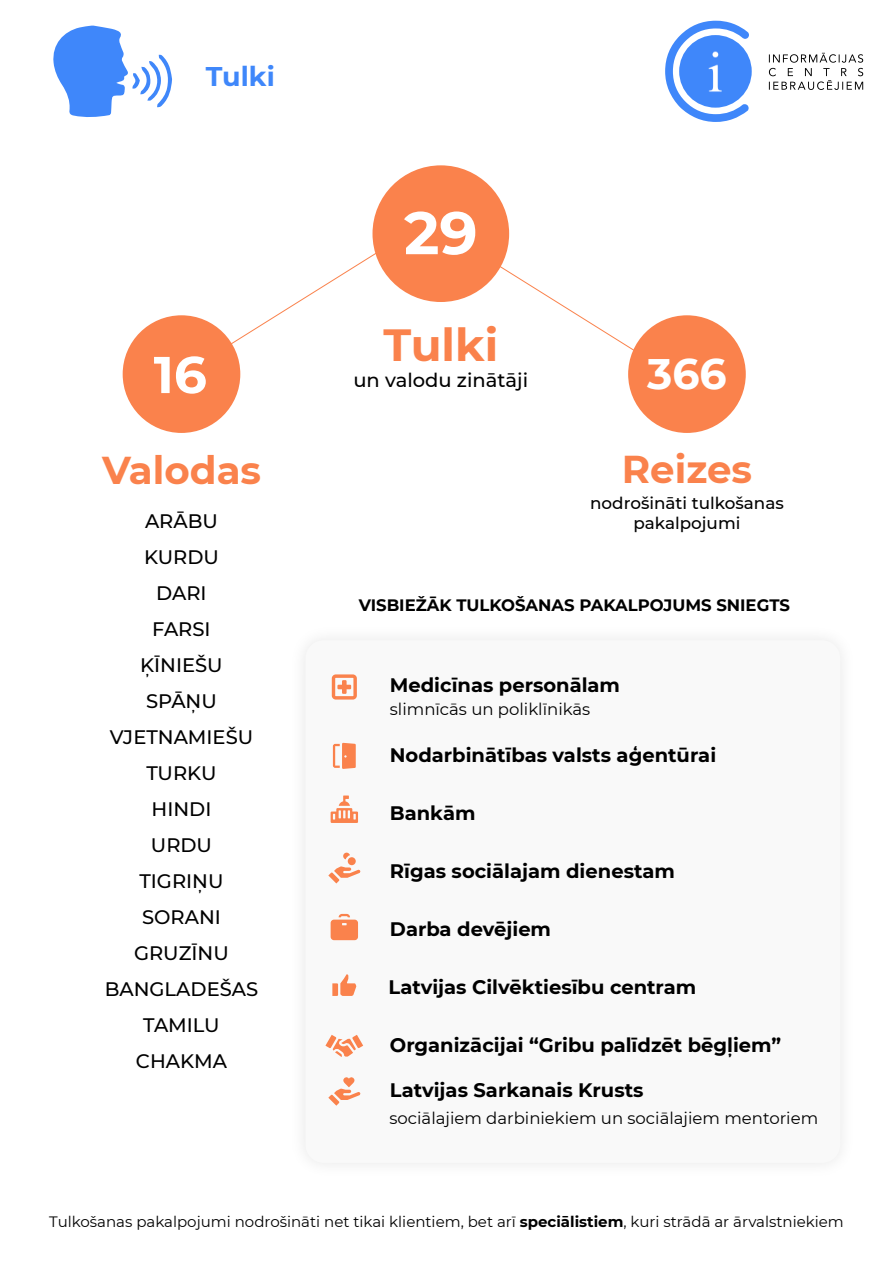
<style>
.page{position:relative;width:893px;height:1263px;background:#fff}
.page>*{position:absolute;margin:0;border:0;box-sizing:border-box;transform-origin:0 0}
.t1{font:700 60px "Montserrat";color:#fff}
.t2{font:700 51.6px "Montserrat";color:#fff}
.t3{font:700 45px "Montserrat";color:#fa824c}
.t4{font:700 42.6px "Montserrat";color:#fff}
.t5{font:700 38.7px "Montserrat";color:#fa824c}
.t6{font:700 27px "Montserrat";color:#3f87fa}
.t7{font:700 19.5px "Montserrat";color:#000}
.t8{font:500 19.5px/36px "Montserrat";color:#000;text-align:center}
.t9{font:500 16.8px/20.1px "Montserrat";color:#000;text-align:center}
.t10{font:16.5px "Montserrat";color:#000}
.t11{font:700 16.5px "Montserrat";color:#000}
.t12{font:15px "Montserrat";color:#000}
.s1{font-weight:700}
</style>
<div class="page">
<svg style="left:470px;top:248px;width:181px;height:113px"></svg>
<svg style="left:206px;top:253px;width:178px;height:108px"></svg>
<svg style="left:53px;top:26px;width:119px;height:91px"></svg>
<div style="left:372px;top:165px;width:137px;height:137px;background:#fa824c;border-radius:50%"></div>
<div style="left:123px;top:315px;width:117px;height:118px;background:#fa824c;border-radius:50%"></div>
<div style="left:628px;top:315px;width:118px;height:118px;background:#fa824c;border-radius:50%"></div>
<div style="left:305px;top:640px;width:535px;height:523px;background:#f9f9f9;border-radius:18px"></div>
<svg style="left:328px;top:853px;width:33px;height:30px"></svg>
<svg style="left:332px;top:674px;width:25px;height:25px"></svg>
<svg style="left:333px;top:743px;width:23px;height:26px"></svg>
<svg style="left:331px;top:795px;width:27px;height:28px"></svg>
<svg style="left:331px;top:914px;width:27px;height:26px"></svg>
<svg style="left:332px;top:974px;width:24px;height:22px"></svg>
<svg style="left:325px;top:1035px;width:38px;height:22px"></svg>
<svg style="left:328px;top:1077px;width:33px;height:29px"></svg>
<img style="left:665px;top:21px;width:84px;height:101px">
<img style="left:679px;top:35px;width:73px;height:73px;border-radius:36px">
<img style="left:790px;top:53px;width:73px;height:10px">
<h3 class="t6" style="left:206px;top:56px;width:70px">Tulki</h3>
<h2 class="t2" style="left:154px;top:338px;width:55px">16</h2>
<h3 class="t5" style="left:102px;top:442px;width:160px">Valodas</h3>
<p class="t8" style="left:105px;top:502px;width:155px">ARĀBU<br>KURDU<br>DARI<br>FARSI<br>ĶĪNIEŠU<br>SPĀŅU<br>VJETNAMIEŠU<br>TURKU<br>HINDI<br>URDU<br>TIGRIŅU<br>SORANI<br>GRUZĪNU<br>BANGLADEŠAS<br>TAMILU<br>CHAKMA</p>
<h1 class="t1" style="left:404px;top:190px;width:75px">29</h1>
<h3 class="t3" style="left:383px;top:313px;width:116px">Tulki</h3>
<p class="t8" style="left:353px;top:361px;width:176px">un valodu zinātāji</p>
<h3 class="t4" style="left:647px;top:343px;width:81px">366</h3>
<h3 class="t5" style="left:622px;top:441px;width:132px">Reizes</h3>
<p class="t9" style="left:590px;top:492px;width:195px">nodrošināti tulkošanas pakalpojumi</p>
<p class="t11" style="left:359px;top:593px;width:433px">VISBIEŽĀK TULKOŠANAS PAKALPOJUMS SNIEGTS</p>
<p class="t7" style="left:390px;top:671px;width:232px">Medicīnas personālam</p>
<p class="t10" style="left:390px;top:698px;width:202px">slimnīcās un poliklīnikās</p>
<p class="t7" style="left:390px;top:740px;width:328px">Nodarbinātības valsts aģentūrai</p>
<p class="t7" style="left:390px;top:799px;width:87px">Bankām</p>
<p class="t7" style="left:390px;top:857px;width:287px">Rīgas sociālajam dienestam</p>
<p class="t7" style="left:390px;top:915px;width:163px">Darba devējiem</p>
<p class="t7" style="left:388px;top:973px;width:309px">Latvijas Cilvēktiesību centram</p>
<p class="t7" style="left:390px;top:1031px;width:393px">Organizācijai “Gribu palīdzēt bēgļiem”</p>
<p class="t7" style="left:390px;top:1076px;width:255px">Latvijas Sarkanais Krusts</p>
<p class="t10" style="left:389px;top:1107px;width:430px">sociālajiem darbiniekiem un sociālajiem mentoriem</p>
<p class="t12" style="left:49px;top:1212px;width:796px">Tulkošanas pakalpojumi nodrošināti net tikai klientiem, bet arī <span class="s1">speciālistiem</span>, kuri strādā ar ārvalstniekiem</p>
</div>
